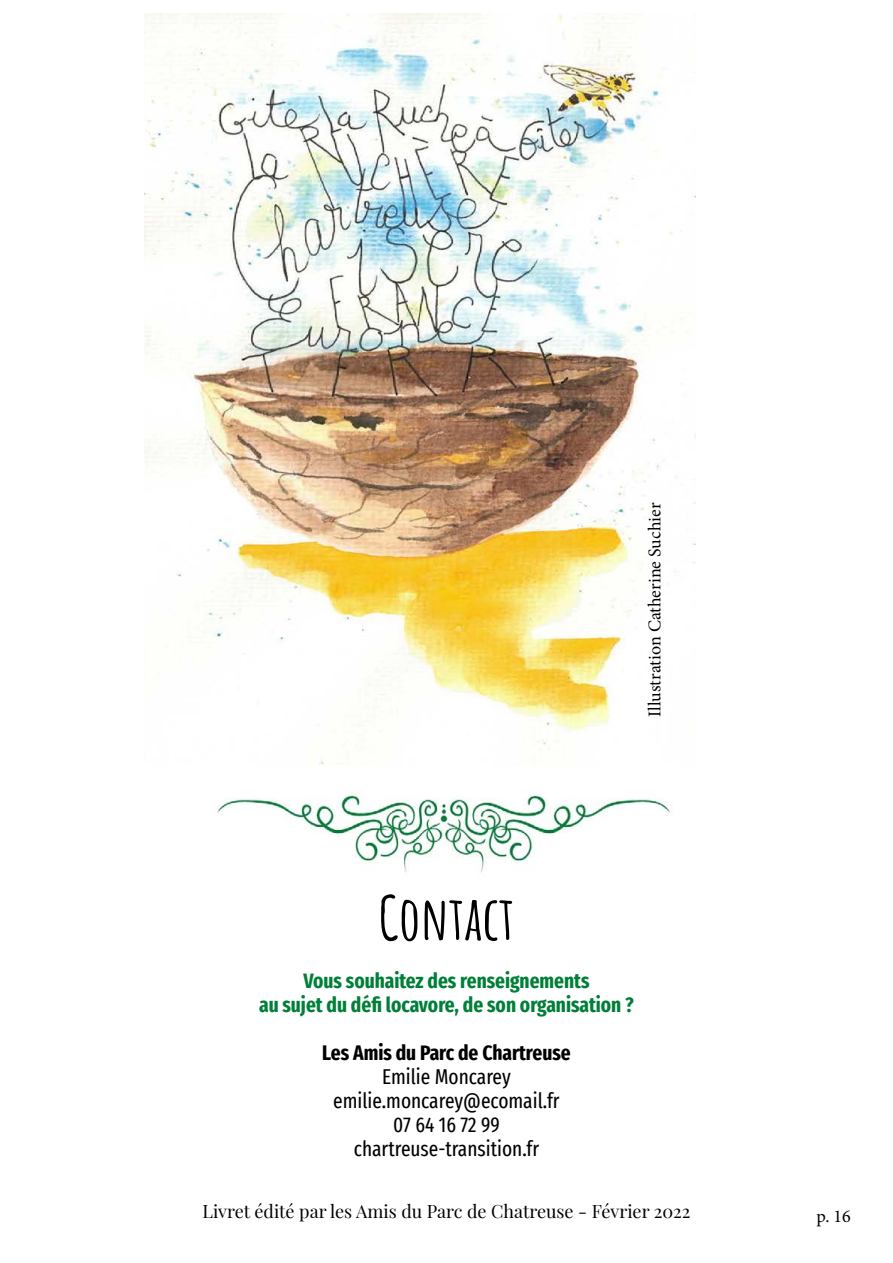
<style>
.page{position:relative;width:893px;height:1263px;background:#fff}
.page>*{position:absolute;margin:0;border:0;box-sizing:border-box;transform-origin:0 0}
.t1{font:700 60px "Amatic SC";color:#000}
.t2{font:extra-condensed 21px/24px "Fira Sans";color:#000;text-align:center}
.t3{font:700 extra-condensed 21px/24px "Fira Sans";color:#007f38;text-align:center}
.t4{font:700 extra-condensed 21px "Fira Sans";color:#000}
.t5{font:18px "Playfair Display";color:#000}
.t6{font:18px "Minion Pro";color:#000}
</style>
<div class="page">
<img style="left:145px;top:14px;width:550px;height:751px">
<img style="left:217px;top:792px;width:454px;height:81px">
<p class="t6" style="left:643px;top:717px;width:215px;rotate:-90deg">Illustration Catherine Suchier</p>
<h1 class="t1" style="left:378px;top:872px;width:137px">CONTACT</h1>
<p class="t3" style="left:259px;top:967px;width:376px">Vous souhaitez des renseignements<br>au sujet du défi locavore, de son organisation ?</p>
<p class="t4" style="left:322px;top:1035px;width:250px">Les Amis du Parc de Chartreuse</p>
<p class="t2" style="left:333px;top:1064px;width:228px">Emilie Moncarey emilie.moncarey@ecomail.fr<br>07 64 16 72 99 chartreuse-transition.fr</p>
<p class="t5" style="left:202px;top:1197px;width:490px">Livret édité par les Amis du Parc de Chatreuse - Février 2022</p>
<p class="t6" style="left:816px;top:1204px;width:36px">p. 16</p>
</div>
